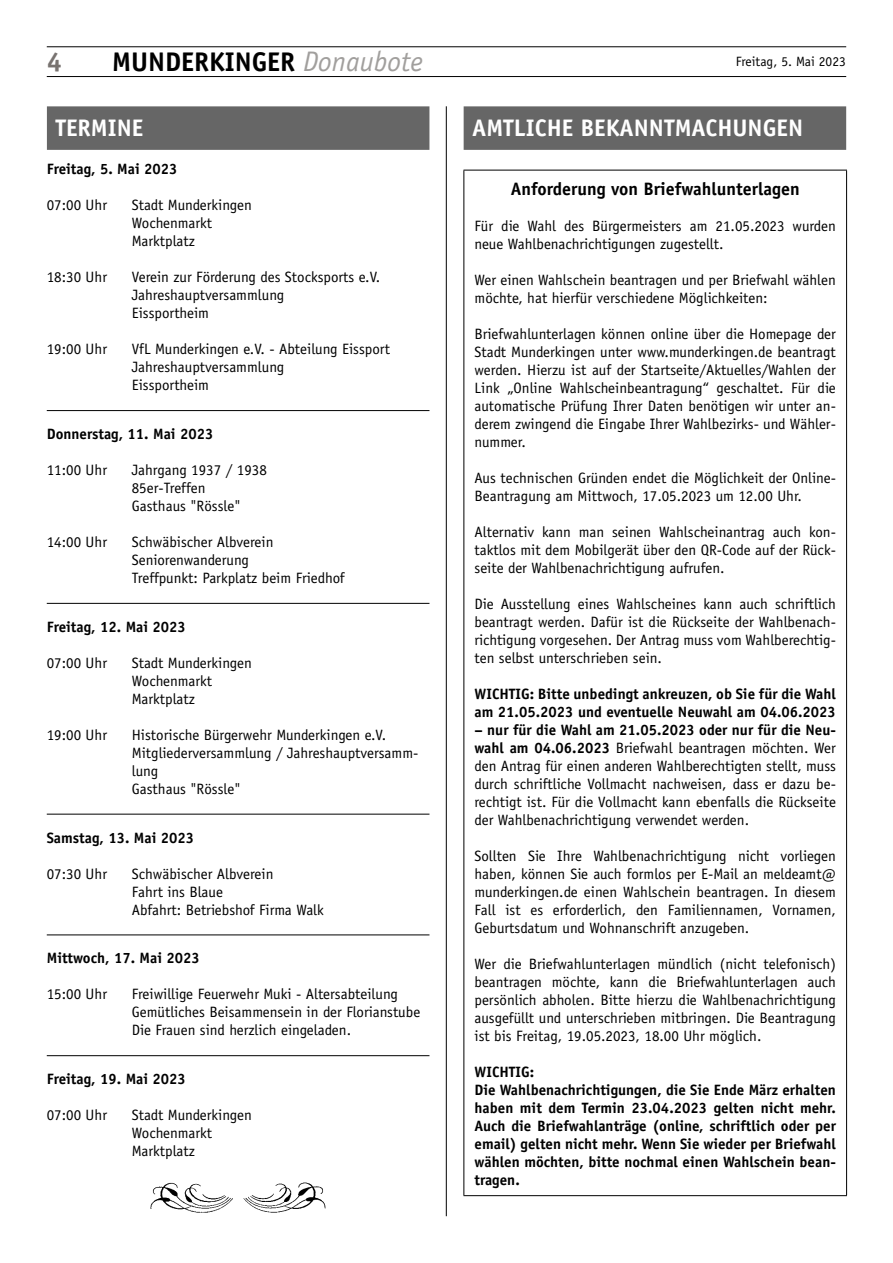
<style>
.page{position:relative;width:893px;height:1263px;background:#fff}
.page>*{position:absolute;margin:0;border:0;box-sizing:border-box;transform-origin:0 0}
.t1{font:700 27px "Officina Sans";color:#000}
.t2{font:700 27px "Officina Sans";color:#787370}
.t3{font:700 24px "Officina Sans";color:#fff}
.t4{font:700 18px "Officina Sans";color:#000}
.t5{font:15px/18px "Officina Sans";color:#000}
.t6{font:700 15px/18px "Officina Sans";color:#000}
.t7{font:13.5px "Officina Sans";color:#000}
.s1{font-weight:400;font-style:italic;font-size:28.35px;color:#a19f9d}
.s2{font-weight:700}
</style>
<div class="page">
<hr style="left:47px;top:76px;width:799px;height:1px;background:#000">
<hr style="left:47px;top:47px;width:799px;height:1px;background:#000">
<hr style="left:446px;top:106px;width:1px;height:1110px;background:#000">
<div style="left:464px;top:106px;width:382px;height:44px;background:#666"></div>
<hr style="left:463px;top:170px;width:384px;height:1px;background:#000">
<hr style="left:463px;top:170px;width:1px;height:1025px;background:#000">
<hr style="left:846px;top:170px;width:1px;height:1025px;background:#000">
<hr style="left:463px;top:1195px;width:384px;height:1px;background:#000">
<hr style="left:47px;top:410px;width:382px;height:1px;background:#000">
<hr style="left:47px;top:603px;width:382px;height:1px;background:#000">
<hr style="left:47px;top:814px;width:382px;height:1px;background:#000">
<hr style="left:47px;top:935px;width:382px;height:1px;background:#000">
<hr style="left:47px;top:1055px;width:382px;height:1px;background:#000">
<div style="left:47px;top:106px;width:382px;height:44px;background:#666"></div>
<img style="left:150px;top:1182px;width:176px;height:31px">
<h1 class="t2" style="left:47px;top:45px;width:17px">4</h1>
<h1 class="t1" style="left:112px;top:45px;width:312px">MUNDERKINGER <span class="s1">Donaubote</span></h1>
<p class="t7" style="left:736px;top:53px;width:112px">Freitag, 5. Mai 2023</p>
<h2 class="t3" style="left:55px;top:112px;width:89px">Termine</h2>
<p class="t6" style="left:47px;top:160px;width:132px">Freitag, 5. Mai 2023</p>
<p class="t5" style="left:47px;top:196px;width:62px">07:00 Uhr</p>
<p class="t5" style="left:132px;top:196px;width:122px">Stadt Munderkingen<br>Wochenmarkt<br>Marktplatz</p>
<p class="t5" style="left:47px;top:268px;width:62px">18:30 Uhr</p>
<p class="t5" style="left:132px;top:268px;width:250px">Verein zur Förderung des Stocksports e.V.<br>Jahreshauptversammlung<br>Eissportheim</p>
<p class="t5" style="left:47px;top:340px;width:62px">19:00 Uhr</p>
<p class="t5" style="left:132px;top:340px;width:260px">VfL Munderkingen e.V. - Abteilung Eissport<br>Jahreshauptversammlung<br>Eissportheim</p>
<p class="t6" style="left:47px;top:425px;width:168px">Donnerstag, 11. Mai 2023</p>
<p class="t5" style="left:47px;top:461px;width:62px">11:00 Uhr</p>
<p class="t5" style="left:132px;top:461px;width:137px">Jahrgang 1937 / 1938<br>85er-Treffen<br>Gasthaus "Rössle"</p>
<p class="t5" style="left:47px;top:533px;width:62px">14:00 Uhr</p>
<p class="t5" style="left:132px;top:533px;width:214px">Schwäbischer Albverein<br>Seniorenwanderung<br>Treffpunkt: Parkplatz beim Friedhof</p>
<p class="t6" style="left:47px;top:617px;width:141px">Freitag, 12. Mai 2023</p>
<p class="t5" style="left:47px;top:654px;width:62px">07:00 Uhr</p>
<p class="t5" style="left:132px;top:654px;width:122px">Stadt Munderkingen<br>Wochenmarkt<br>Marktplatz</p>
<p class="t5" style="left:47px;top:726px;width:62px">19:00 Uhr</p>
<p class="t5" style="left:132px;top:726px;width:288px">Historische Bürgerwehr Munderkingen e.V.<br>Mitgliederversammlung / Jahreshauptversamm&shy;lung<br>Gasthaus "Rössle"</p>
<p class="t6" style="left:47px;top:828px;width:149px">Samstag, 13. Mai 2023</p>
<p class="t5" style="left:47px;top:864px;width:62px">07:30 Uhr</p>
<p class="t5" style="left:132px;top:864px;width:194px">Schwäbischer Albverein<br>Fahrt ins Blaue<br>Abfahrt: Betriebshof Firma Walk</p>
<p class="t6" style="left:47px;top:949px;width:155px">Mittwoch, 17. Mai 2023</p>
<p class="t5" style="left:47px;top:985px;width:62px">15:00 Uhr</p>
<p class="t5" style="left:132px;top:985px;width:290px">Freiwillige Feuerwehr Muki - Altersabteilung<br>Gemütliches Beisammensein in der Florianstube<br>Die Frauen sind herzlich eingeladen.</p>
<p class="t6" style="left:47px;top:1070px;width:141px">Freitag, 19. Mai 2023</p>
<p class="t5" style="left:47px;top:1106px;width:62px">07:00 Uhr</p>
<p class="t5" style="left:132px;top:1106px;width:122px">Stadt Munderkingen<br>Wochenmarkt<br>Marktplatz</p>
<h2 class="t3" style="left:472px;top:112px;width:333px">Amtliche bekAnntmAchungen</h2>
<p class="t4" style="left:511px;top:178px;width:291px">Anforderung von Briefwahlunterlagen</p>
<p class="t5" style="left:474px;top:217px;width:363px">Für die Wahl des Bürgermeisters am 21.05.2023 wurden neue Wahlbenachrichtigungen zugestellt.</p>
<p class="t5" style="left:474px;top:271px;width:363px">Wer einen Wahlschein beantragen und per Briefwahl wählen möchte, hat hierfür verschiedene Möglichkeiten:</p>
<p class="t5" style="left:474px;top:325px;width:363px;text-align:justify">Briefwahlunterlagen können online über die Homepage der Stadt Munderkingen unter www.munderkingen.de beantragt werden. Hierzu ist auf der Startseite/Aktuelles/Wahlen der Link „Online Wahlscheinbeantragung“ geschaltet. Für die automatische Prüfung Ihrer Daten benötigen wir unter an&shy;derem zwingend die Eingabe Ihrer Wahlbezirks- und Wähler&shy;nummer.</p>
<p class="t5" style="left:474px;top:469px;width:363px">Aus technischen Gründen endet die Möglichkeit der Online-<br>Beantragung am Mittwoch, 17.05.2023 um 12.00 Uhr.</p>
<p class="t5" style="left:474px;top:523px;width:363px;text-align:justify">Alternativ kann man seinen Wahlscheinantrag auch kon&shy;taktlos mit dem Mobilgerät über den QR-Code auf der Rück&shy;seite der Wahlbenachrichtigung aufrufen.</p>
<p class="t5" style="left:474px;top:595px;width:363px;text-align:justify">Die Ausstellung eines Wahlscheines kann auch schriftlich beantragt werden. Dafür ist die Rückseite der Wahlbenach&shy;richtigung vorgesehen. Der Antrag muss vom Wahlberechtig&shy;ten selbst unterschrieben sein.</p>
<p class="t6" style="left:474px;top:685px;width:363px">WICHTIG: Bitte unbedingt ankreuzen, ob Sie für die Wahl am 21.05.2023 und eventuelle Neuwahl am 04.06.2023</p>
<p class="t5" style="left:474px;top:721px;width:363px;text-align:justify"><span class="s2">– nur für die Wahl am 21.05.2023 oder nur für die Neu&shy;wahl am 04.06.2023</span> Briefwahl beantragen möchten. Wer den Antrag für einen anderen Wahlberechtigten stellt, muss durch schriftliche Vollmacht nachweisen, dass er dazu be&shy;rechtigt ist. Für die Vollmacht kann ebenfalls die Rückseite der Wahlbenachrichtigung verwendet werden.</p>
<p class="t5" style="left:474px;top:847px;width:363px;text-align:justify">Sollten Sie Ihre Wahlbenachrichtigung nicht vorliegen haben, können Sie auch formlos per E-Mail an meldeamt@ munderkingen.de einen Wahlschein beantragen. In diesem Fall ist es erforderlich, den Familiennamen, Vornamen, Geburtsdatum und Wohnanschrift anzugeben.</p>
<p class="t5" style="left:474px;top:955px;width:363px;text-align:justify">Wer die Briefwahlunterlagen mündlich (nicht telefonisch) beantragen möchte, kann die Briefwahlunterlagen auch persönlich abholen. Bitte hierzu die Wahlbenachrichtigung ausgefüllt und unterschrieben mitbringen. Die Beantragung ist bis Freitag, 19.05.2023, 18.00 Uhr möglich.</p>
<p class="t6" style="left:474px;top:1063px;width:363px">WICHTIG:<br>Die Wahlbenachrichtigungen, die Sie Ende März erhalten haben mit dem Termin 23.04.2023 gelten nicht mehr.<br>Auch die Briefwahlanträge (online, schriftlich oder per email) gelten nicht mehr. Wenn Sie wieder per Briefwahl wählen möchten, bitte nochmal einen Wahlschein bean&shy;tragen.</p>
</div>
